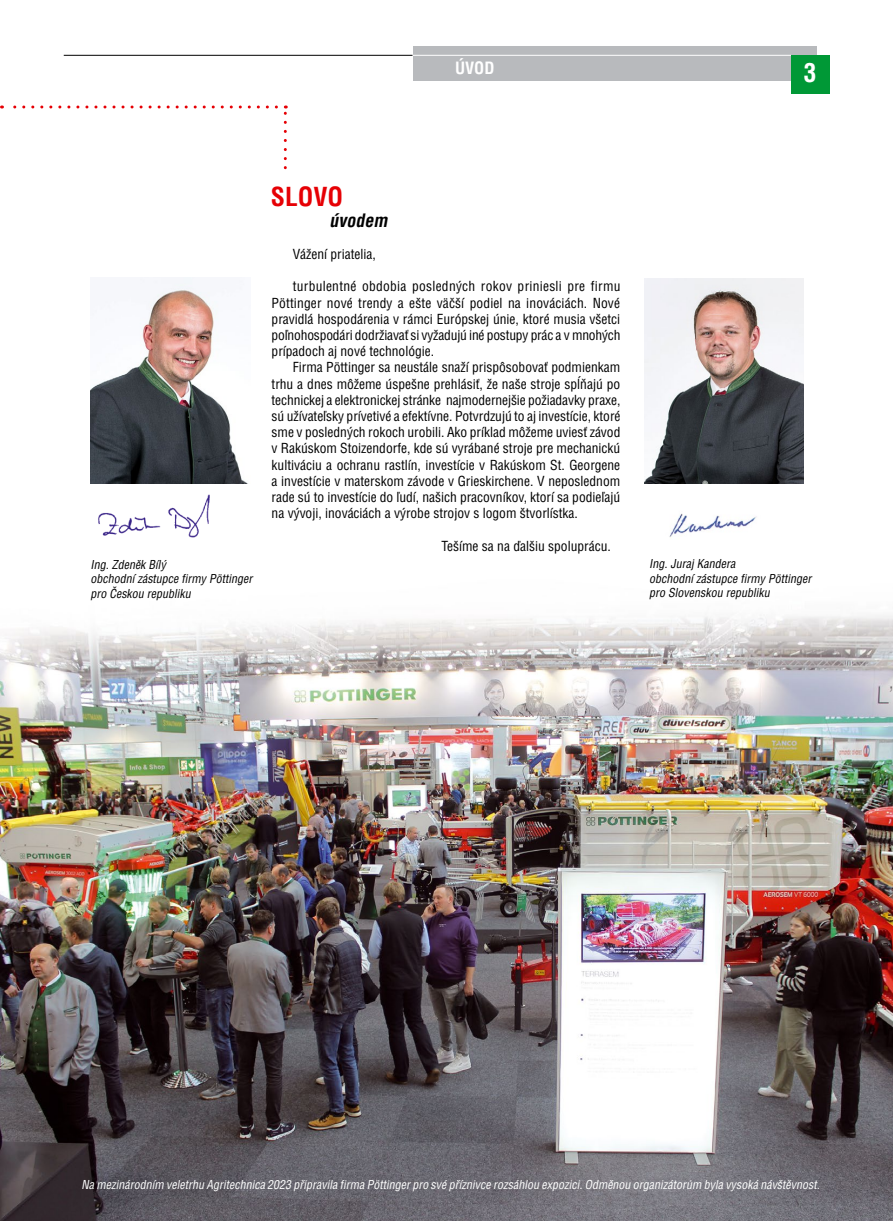
<style>
.page{position:relative;width:893px;height:1221px;background:#fff}
.page>*{position:absolute;margin:0;border:0;box-sizing:border-box;transform-origin:0 0}
.t1{font:700 25.5px "Switzerland Condensed";color:#e60005}
.t2{font:700 25.5px "Switzerland Condensed";color:#fff}
.t3{font:italic 700 18px "Switzerland Condensed";color:#000}
.t4{font:700 16.5px "Switzerland Condensed";color:#fff}
.t5{font:13.5px/16.2px "Switzerland Condensed";color:#000;text-align:justify}
.t6{font:italic 12px "Switzerland Condensed";color:#fff}
.t7{font:italic 12px/14.4px "Switzerland Condensed";color:#000}
</style>
<div class="page">
<img style="left:0;top:615px;width:893px;height:605px">
<img style="left:98px;top:494px;width:112px;height:43px">
<div style="left:412px;top:46px;width:404px;height:34px;background:#b8babd"></div>
<div style="left:791px;top:55px;width:38px;height:38px;background:#009836"></div>
<hr style="left:413px;top:55px;width:378px;height:1px;background:#fff">
<hr style="left:64px;top:55px;width:348px;height:1px;background:#000">
<svg style="left:0;top:105px;width:288px;height:65px"></svg>
<img style="left:645px;top:278px;width:159px;height:205px">
<img style="left:669px;top:513px;width:88px;height:25px">
<img style="left:90px;top:277px;width:157px;height:206px">
<h1 class="t1" style="left:271px;top:181px;width:74px">SLOVO</h1>
<h2 class="t3" style="left:329px;top:210px;width:59px">úvodem</h2>
<p class="t4" style="left:455px;top:58px;width:41px">ÚVOD</p>
<p class="t5" style="left:293px;top:246px;width:84px">Vážení priatelia,</p>
<p class="t5" style="left:272px;top:278px;width:350px;text-indent:21px">turbulentné obdobia posledných rokov priniesli pre firmu Pöttinger nové trendy a ešte väčší podiel na inováciách. Nové pravidlá hospodárenia v rámci Európskej únie, ktoré musia všetci poľnohospodári dodržiavať si vyžadujú iné postupy prác a v mnohých prípadoch aj nové technológie.</p>
<p class="t5" style="left:272px;top:359px;width:350px;text-indent:21px">Firma Pöttinger sa neustále snaží prispôsobovať podmienkam trhu a dnes môžeme úspešne prehlásiť, že naše stroje spĺňajú po technickej a elektronickej stránke najmodernejšie požiadavky praxe, sú užívateľsky prívetivé a efektívne. Potvrdzujú to aj investície, ktoré sme v posledných rokoch urobili. Ako príklad môžeme uviesť závod v Rakúskom Stoizendorfe, kde sú vyrábané stroje pre mechanickú kultiváciu a ochranu rastlín, investície v Rakúskom St. Georgene a investície v materskom závode v Grieskirchene. V neposlednom rade sú to investície do ľudí, našich pracovníkov, ktorí sa podieľajú na vývoji, inováciách a výrobe strojov s logom štvorlístka.</p>
<p class="t5" style="left:441px;top:537px;width:171px">Tešíme sa na ďalšiu spoluprácu.</p>
<h1 class="t2" style="left:804px;top:57px;width:14px">3</h1>
<p class="t7" style="left:90px;top:557px;width:164px">Ing. Zdeněk Bílý<br>obchodní zástupce firmy Pöttinger pro Českou republiku</p>
<p class="t7" style="left:649px;top:557px;width:164px">Ing. Juraj Kandera<br>obchodní zástupce firmy Pöttinger pro Slovenskou republiku</p>
<p class="t6" style="left:82px;top:1177px;width:740px">Na mezinárodním veletrhu Agritechnica 2023 připravila firma Pöttinger pro své příznivce rozsáhlou expozici. Odměnou organizátorům byla vysoká návštěvnost.</p>
</div>
